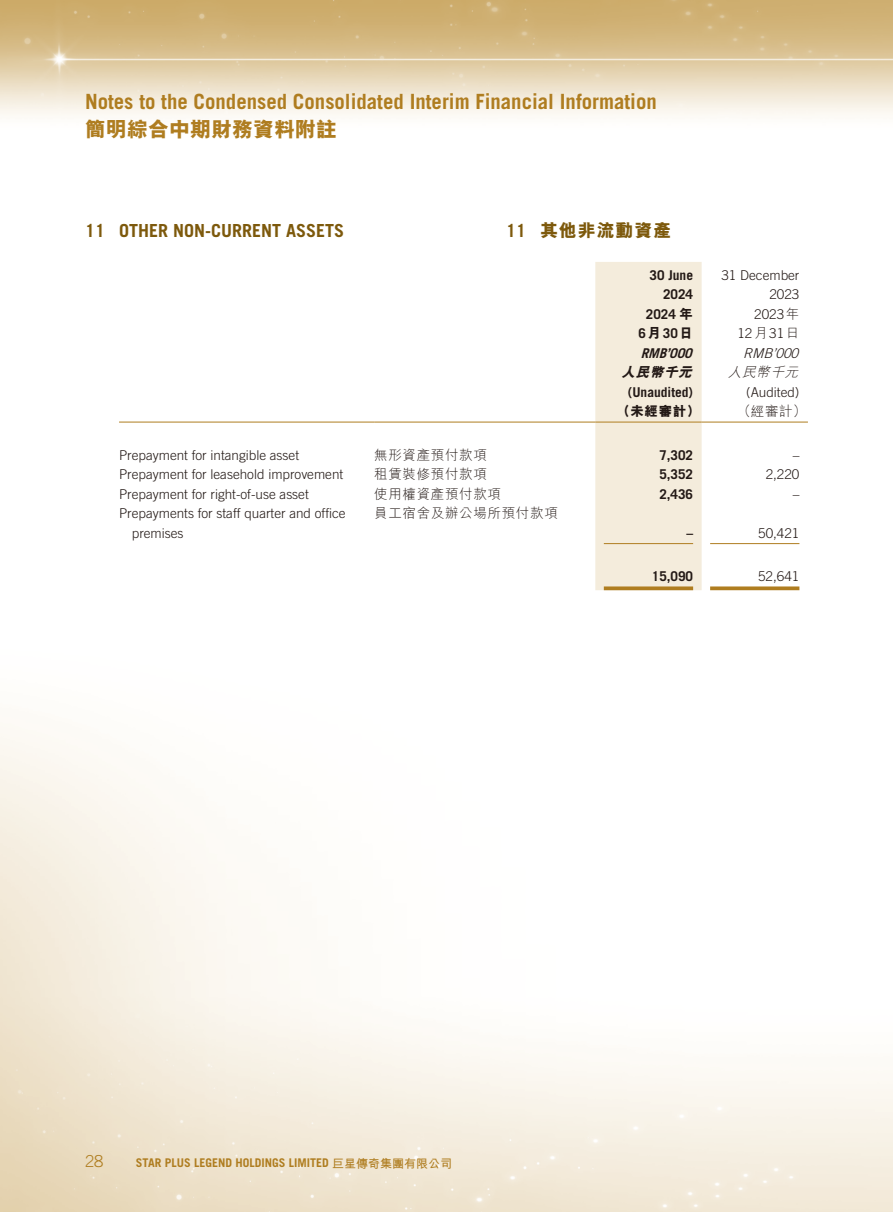
<style>
.page{position:relative;width:893px;height:1212px;background:#fff}
.page>*{position:absolute;margin:0;border:0;box-sizing:border-box;transform-origin:0 0}
.t1{font:700 21px "Trade Gothic LT Std";color:#af7d20}
.t2{font:800 21px "M Hei HK";color:#af7d20}
.t3{font:700 18px "Trade Gothic LT Std";color:#7d590c}
.t4{font:800 18px "M Hei HK";letter-spacing:.05em;color:#7d590c}
.t5{font:300 16.5px "Trade Gothic LT Std";color:#af7d20}
.t6{font:300 13.5px/19.5px "Trade Gothic LT Std";color:#231916;text-align:right}
.t7{font:700 13.5px/19.5px "Trade Gothic LT Std";color:#231916;text-align:right}
.t8{font:300 13.5px "M Hei HK";letter-spacing:.05em;color:#231916}
.t9{font:italic 700 13.5px "Trade Gothic LT Std";color:#231916}
.t10{font:italic 300 13.5px "Trade Gothic LT Std";color:#231916}
.t11{font:800 13.5px "M Hei HK";color:#231916}
.t12{font:italic 800 13.5px "M Hei HK";color:#231916}
.t13{font:italic 300 13.5px "M Hei HK";color:#231916}
.t14{font:700 12px "Trade Gothic LT Std";color:#af7d20}
.s1{font-family:"Trade Gothic LT Std";font-weight:700}
.s2{font-family:"M Hei HK";font-weight:800}
.s3{font-family:"M Hei HK"}
</style>
<div class="page">
<img style="left:0;top:0;width:893px;height:1212px">
<div style="left:595px;top:262px;width:107px;height:328px;background:#f4ecdc"></div>
<hr style="left:119px;top:422px;width:255px;height:1px;background:#af7d20">
<hr style="left:374px;top:422px;width:221px;height:1px;background:#af7d20">
<hr style="left:595px;top:422px;width:107px;height:1px;background:#af7d20">
<hr style="left:702px;top:422px;width:106px;height:1px;background:#af7d20">
<hr style="left:604px;top:543px;width:89px;height:1px;background:#af7d20">
<hr style="left:710px;top:543px;width:89px;height:1px;background:#af7d20">
<svg style="left:604px;top:586px;width:89px;height:4px"></svg>
<svg style="left:710px;top:586px;width:89px;height:4px"></svg>
<h1 class="t1" style="left:85px;top:88px;width:573px">Notes to the Condensed Consolidated Interim Financial Information</h1>
<h1 class="t2" style="left:85px;top:119px;width:253px">簡明綜合中期財務資料附註</h1>
<h2 class="t3" style="left:85px;top:220px;width:261px">11 OTHER NON-CURRENT ASSETS</h2>
<h2 class="t4" style="left:506px;top:222px;width:167px"><span class="s1">11</span> 其他非流動資產</h2>
<p class="t7" style="left:650px;top:265px;width:45px">30 June<br>2024</p>
<p class="t6" style="left:721px;top:265px;width:80px">31 December<br>2023</p>
<p class="t7" style="left:638px;top:304px;width:56px;text-align:center">2024 <span class="s2">年<br></span>6<span class="s2">月</span>30<span class="s2">日</span></p>
<p class="t6" style="left:737px;top:304px;width:64px">2023<span class="s3">年<br></span>12<span class="s3">月</span>31<span class="s3">日</span></p>
<p class="t9" style="left:641px;top:345px;width:57px">RMB’000</p>
<p class="t10" style="left:743px;top:345px;width:60px">RMB’000</p>
<p class="t12" style="left:621px;top:365px;width:75px">人民幣千元</p>
<p class="t13" style="left:728px;top:365px;width:75px">人民幣千元</p>
<p class="t7" style="left:628px;top:382px;width:67px">(Unaudited)</p>
<p class="t6" style="left:746px;top:382px;width:55px">(Audited)</p>
<p class="t11" style="left:617px;top:404px;width:85px">（未經審計）</p>
<p class="t8" style="left:737px;top:404px;width:70px">（經審計）</p>
<p class="t6" style="left:119px;top:445px;width:182px">Prepayment for intangible asset</p>
<p class="t8" style="left:374px;top:448px;width:114px">無形資產預付款項</p>
<p class="t7" style="left:659px;top:445px;width:35px">7,302</p>
<p class="t6" style="left:793px;top:445px;width:8px">–</p>
<p class="t6" style="left:119px;top:464px;width:226px">Prepayment for leasehold improvement</p>
<p class="t8" style="left:374px;top:467px;width:114px">租賃裝修預付款項</p>
<p class="t7" style="left:659px;top:464px;width:35px">5,352</p>
<p class="t6" style="left:766px;top:464px;width:35px">2,220</p>
<p class="t6" style="left:119px;top:484px;width:191px">Prepayment for right-of-use asset</p>
<p class="t8" style="left:374px;top:487px;width:128px">使用權資產預付款項</p>
<p class="t7" style="left:659px;top:484px;width:35px">2,436</p>
<p class="t6" style="left:793px;top:484px;width:8px">–</p>
<p class="t6" style="left:132px;top:503px;width:215px;text-align:left;text-indent:-13px">Prepayments for staff quarter and office premises</p>
<p class="t8" style="left:374px;top:506px;width:185px">員工宿舍及辦公場所預付款項</p>
<p class="t7" style="left:686px;top:523px;width:8px">–</p>
<p class="t6" style="left:758px;top:523px;width:43px">50,421</p>
<p class="t7" style="left:652px;top:566px;width:43px">15,090</p>
<p class="t6" style="left:758px;top:566px;width:43px">52,641</p>
<p class="t5" style="left:85px;top:1152px;width:20px">28</p>
<p class="t14" style="left:136px;top:1155px;width:318px">STAR PLUS LEGEND HOLDINGS LIMITED <span class="s3">巨星傳奇集團有限公司</span></p>
</div>
